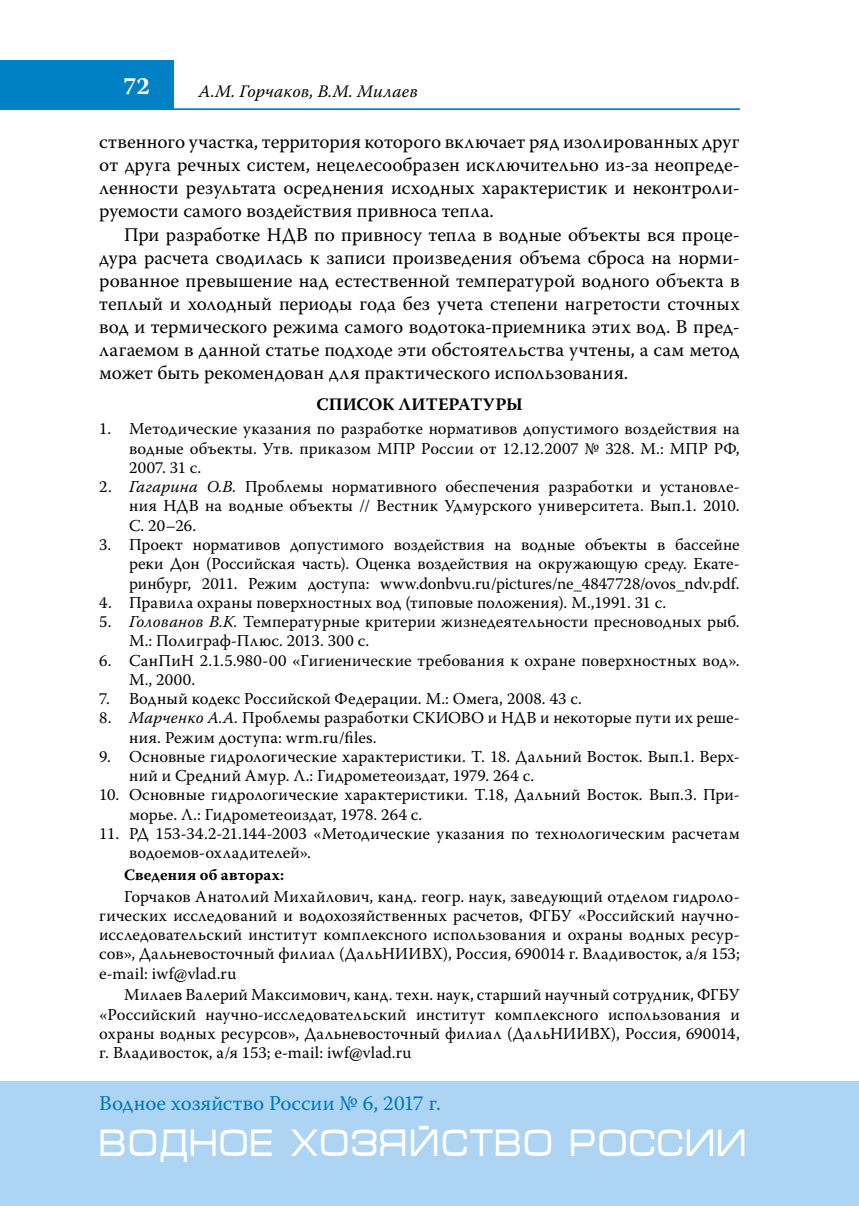
<style>
.page{position:relative;width:859px;height:1206px;background:#fff}
.page>*{position:absolute;margin:0;border:0;box-sizing:border-box;transform-origin:0 0}
.t1{font:38.5px "Micra";color:#fff;scale:.81 1}
.t2{font:700 24.5px "Warnock Pro";color:#fff}
.t3{font:21px "Warnock Pro";color:#0077b6}
.t4{font:19.25px/23.1px "Warnock Pro";letter-spacing:.005em;color:#000;text-align:justify}
.t5{font:italic 17.5px "Warnock Pro";letter-spacing:.005em;color:#000}
.t6{font:700 17.5px "Warnock Pro";color:#000}
.t7{font:16.62px/19.2px "Warnock Pro";letter-spacing:.01em;color:#000}
.t8{font:700 15.75px "Warnock Pro";letter-spacing:.01em;color:#000}
.s1{font-style:italic}
</style>
<div class="page">
<hr style="left:0;top:108px;width:739px;height:2px;background:#0080c5">
<div style="left:0;top:60px;width:174px;height:50px;background:#0080c5"></div>
<div style="left:0;top:1081px;width:858px;height:124px;background:#add4f3"></div>
<h2 class="t2" style="left:123px;top:71px;width:28px">72</h2>
<p class="t5" style="left:199px;top:81px;width:221px">А.М. Горчаков, В.М. Милаев</p>
<p class="t4" style="left:99px;top:130px;width:641px">ственного участка, территория которого включает ряд изолированных друг от друга речных систем, нецелесообразен исключительно из-за неопреде&shy;ленности результата осреднения исходных характеристик и неконтроли&shy;руемости самого воздействия привноса тепла.</p>
<p class="t4" style="left:99px;top:222px;width:641px;text-indent:25px">При разработке НДВ по привносу тепла в водные объекты вся проце&shy;дура расчета сводилась к записи произведения объема сброса на норми&shy;рованное превышение над естественной температурой водного объекта в теплый и холодный периоды года без учета степени нагретости сточных вод и термического режима самого водотока-приемника этих вод. В пред&shy;лагаемом в данной статье подходе эти обстоятельства учтены, а сам метод может быть рекомендован для практического использования.</p>
<p class="t6" style="left:316px;top:394px;width:208px">СПИСОК ЛИТЕРАТУРЫ</p>
<p class="t7" style="left:129px;top:419px;width:612px;text-align:justify;text-indent:-30px">1. Методические указания по разработке нормативов допустимого воздействия на водные объекты. Утв. приказом МПР России от 12.12.2007 № 328. М.: МПР РФ, 2007. 31 с.</p>
<p class="t7" style="left:129px;top:477px;width:612px;text-align:justify;text-indent:-30px">2. <span class="s1">Гагарина О.В.</span> Проблемы нормативного обеспечения разработки и установле&shy;ния НДВ на водные объекты // Вестник Удмурского университета. Вып.1. 2010.<br>С. 20–26.</p>
<p class="t7" style="left:129px;top:534px;width:612px;text-align:justify;text-indent:-30px">3. Проект нормативов допустимого воздействия на водные объекты в бассейне реки Дон (Российская часть). Оценка воздействия на окружающую среду. Екате&shy;ринбург, 2011. Режим доступа: www.donbvu.ru/pictures/ne_4847728/ovos_ndv.pdf.</p>
<p class="t7" style="left:99px;top:592px;width:568px">4. Правила охраны поверхностных вод (типовые положения). М.,1991. 31 с.</p>
<p class="t7" style="left:129px;top:611px;width:612px;text-indent:-30px">5. <span class="s1">Голованов В.К.</span> Температурные критерии жизнедеятельности пресноводных рыб.<br>М.: Полиграф-Плюс. 2013. 300 с.</p>
<p class="t7" style="left:129px;top:650px;width:612px;text-indent:-30px">6. СанПиН 2.1.5.980-00 «Гигиенические требования к охране поверхностных вод».<br>М., 2000.</p>
<p class="t7" style="left:99px;top:688px;width:484px">7. Водный кодекс Российской Федерации. М.: Омега, 2008. 43 с.</p>
<p class="t7" style="left:129px;top:708px;width:612px;text-indent:-30px">8. <span class="s1">Марченко А.А.</span> Проблемы разработки СКИОВО и НДВ и некоторые пути их реше&shy;ния. Режим доступа: wrm.ru/files.</p>
<p class="t7" style="left:129px;top:746px;width:612px;text-indent:-30px">9. Основные гидрологические характеристики. Т. 18. Дальний Восток. Вып.1. Верх&shy;ний и Средний Амур. Л.: Гидрометеоиздат, 1979. 264 с.</p>
<p class="t7" style="left:129px;top:785px;width:612px;text-indent:-30px">10. Основные гидрологические характеристики. Т.18, Дальний Восток. Вып.3. При&shy;морье. Л.: Гидрометеоиздат, 1978. 264 с.</p>
<p class="t7" style="left:129px;top:823px;width:612px;text-indent:-30px">11. РД 153-34.2-21.144-2003 «Методические указания по технологическим расчетам водоемов-охладителей».</p>
<p class="t8" style="left:124px;top:865px;width:162px">Сведения об авторах:</p>
<p class="t7" style="left:99px;top:886px;width:641px;text-align:justify;text-indent:25px">Горчаков Анатолий Михайлович, канд. геогр. наук, заведующий отделом гидроло&shy;гических исследований и водохозяйственных расчетов, ФГБУ «Российский научно&shy;исследовательский институт комплексного использования и охраны водных ресур&shy;сов», Дальневосточный филиал (ДальНИИВХ), Россия, 690014 г. Владивосток, а/я 153; e-mail: iwf@vlad.ru</p>
<p class="t7" style="left:99px;top:985px;width:641px;text-align:justify;text-indent:25px">Милаев Валерий Максимович, канд. техн. наук, старший научный сотрудник, ФГБУ «Российский научно-исследовательский институт комплексного использования и охраны водных ресурсов», Дальневосточный филиал (ДальНИИВХ), Россия, 690014, г. Владивосток, а/я 153; e-mail: iwf@vlad.ru</p>
<p class="t3" style="left:99px;top:1090px;width:343px">Водное хозяйство России № 6, 2017 г.</p>
<h1 class="t1" style="left:99px;top:1122px;width:801px">ВОДНОЕ ХОЗЯЙСТВО РОССИИ</h1>
</div>
